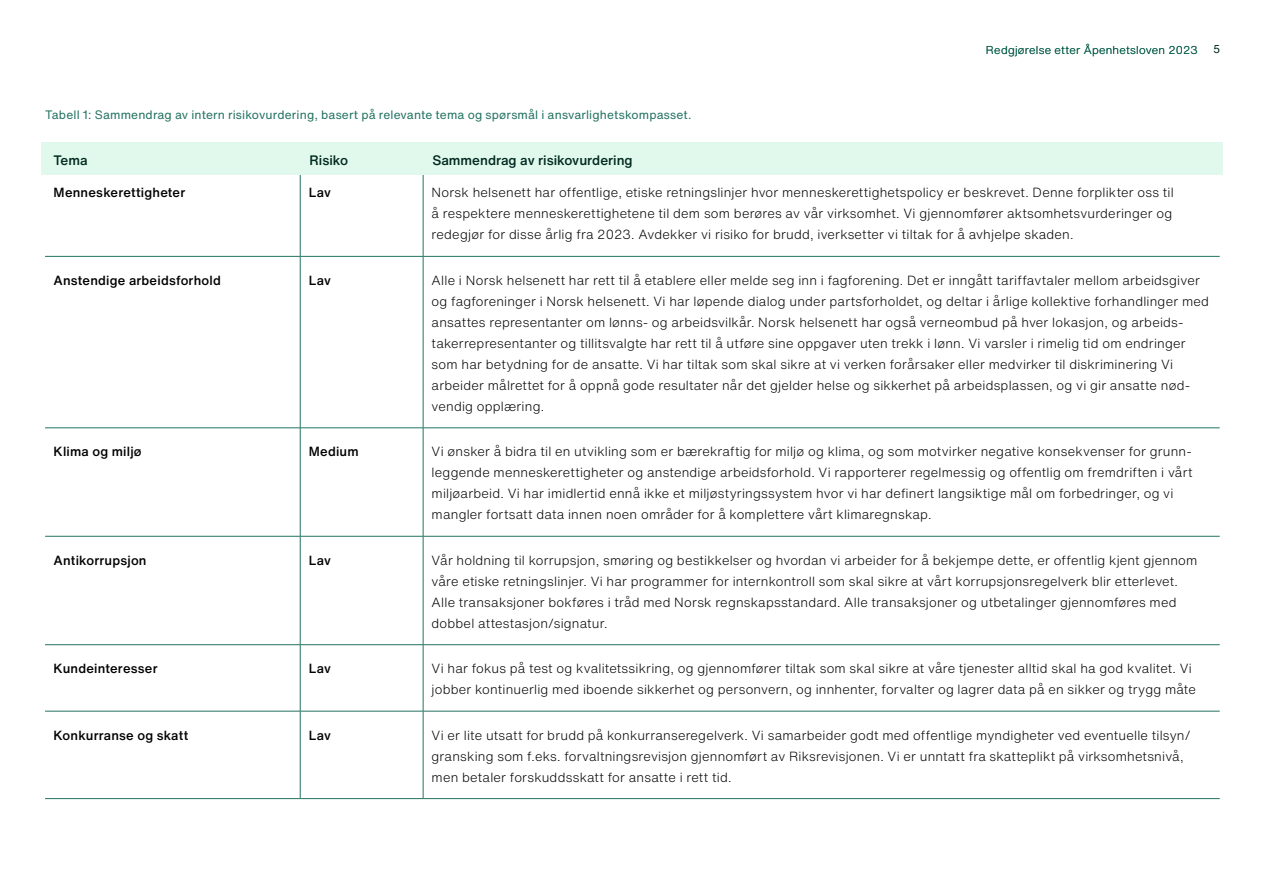
<style>
.page{position:relative;width:1263px;height:893px;background:#fff}
.page>*{position:absolute;margin:0;border:0;box-sizing:border-box;transform-origin:0 0}
.Tabell_heading_w_sha{font:500 13.5px "Helvetica Now Text";color:#002920}
.Tabell_tekst{font:300 13.05px/21px "Helvetica Now Text";letter-spacing:.015em;color:#000}
.Tabell_tekst_medium{font:500 13.05px "Helvetica Now Text";letter-spacing:.015em;color:#000}
.Tabell_tekst-2{font:500 13.05px "Helvetica Now Text";letter-spacing:.015em;color:#000}
.Figur_heading{font:12px "Helvetica Now Text";letter-spacing:.015em;color:#247360}
.t1{font:300 11.25px "Helvetica Now Text";letter-spacing:.02em;color:#015945}
.t2{font:11.25px "Helvetica Now Text";color:#002920}
</style>
<div class="page">
<hr style="left:300px;top:169px;width:1px;height:87px;background:#247360">
<hr style="left:423px;top:169px;width:1px;height:87px;background:#247360">
<hr style="left:45px;top:256px;width:255px;height:1px;background:#247360">
<hr style="left:300px;top:256px;width:123px;height:1px;background:#247360">
<hr style="left:300px;top:257px;width:1px;height:171px;background:#247360">
<hr style="left:423px;top:256px;width:797px;height:1px;background:#247360">
<hr style="left:423px;top:257px;width:1px;height:171px;background:#247360">
<hr style="left:45px;top:428px;width:255px;height:1px;background:#247360">
<hr style="left:300px;top:428px;width:123px;height:1px;background:#247360">
<hr style="left:300px;top:428px;width:1px;height:108px;background:#247360">
<hr style="left:423px;top:428px;width:797px;height:1px;background:#247360">
<hr style="left:423px;top:428px;width:1px;height:108px;background:#247360">
<hr style="left:45px;top:536px;width:255px;height:1px;background:#247360">
<hr style="left:300px;top:536px;width:123px;height:1px;background:#247360">
<hr style="left:300px;top:536px;width:1px;height:108px;background:#247360">
<hr style="left:423px;top:536px;width:797px;height:1px;background:#247360">
<hr style="left:423px;top:536px;width:1px;height:108px;background:#247360">
<hr style="left:45px;top:644px;width:255px;height:1px;background:#247360">
<hr style="left:300px;top:644px;width:123px;height:1px;background:#247360">
<hr style="left:300px;top:645px;width:1px;height:66px;background:#247360">
<hr style="left:423px;top:644px;width:797px;height:1px;background:#247360">
<hr style="left:423px;top:645px;width:1px;height:66px;background:#247360">
<hr style="left:45px;top:711px;width:255px;height:1px;background:#247360">
<hr style="left:300px;top:711px;width:123px;height:1px;background:#247360">
<hr style="left:300px;top:711px;width:1px;height:87px;background:#247360">
<hr style="left:423px;top:711px;width:797px;height:1px;background:#247360">
<hr style="left:423px;top:711px;width:1px;height:87px;background:#247360">
<hr style="left:45px;top:798px;width:255px;height:1px;background:#247360">
<hr style="left:300px;top:798px;width:123px;height:1px;background:#247360">
<hr style="left:423px;top:798px;width:797px;height:1px;background:#247360">
<div style="left:41px;top:143px;width:263px;height:32px;background:#e1f9ec"></div>
<div style="left:297px;top:143px;width:130px;height:32px;background:#e1f9ec"></div>
<div style="left:420px;top:143px;width:803px;height:32px;background:#e1f9ec"></div>
<p class="Figur_heading" style="left:45px;top:107px;width:648px">Tabell 1: Sammendrag av intern risikovurdering, basert på relevante tema og spørsmål i ansvarlighetskompasset.</p>
<p class="t1" style="left:986px;top:42px;width:213px">Redgjørelse etter Åpenhetsloven 2023</p>
<p class="t2" style="left:1213px;top:42px;width:9px">5</p>
<p class="Tabell_heading_w_sha" style="left:54px;top:151px;width:36px">Tema</p>
<p class="Tabell_heading_w_sha" style="left:309px;top:151px;width:40px">Risiko</p>
<p class="Tabell_heading_w_sha" style="left:432px;top:151px;width:202px">Sammendrag av risikovurdering</p>
<p class="Tabell_tekst-2" style="left:54px;top:184px;width:133px">Menneskerettigheter</p>
<p class="Tabell_tekst_medium" style="left:309px;top:184px;width:24px">Lav</p>
<p class="Tabell_tekst" style="left:432px;top:182px;width:744px;text-align:justify">Norsk helsenett har offentlige, etiske retningslinjer hvor menneskerettighetspolicy er beskrevet. Denne forplikter oss til å respektere menneskerettighetene til dem som berøres av vår virksomhet. Vi gjennomfører aktsomhetsvurderinger og redegjør for disse årlig fra 2023. Avdekker vi risiko for brudd, iverksetter vi tiltak for å avhjelpe skaden.</p>
<p class="Tabell_tekst_medium" style="left:54px;top:271px;width:169px">Anstendige arbeidsforhold</p>
<p class="Tabell_tekst_medium" style="left:309px;top:271px;width:24px">Lav</p>
<p class="Tabell_tekst" style="left:432px;top:270px;width:779px">Alle i Norsk helsenett har rett til å etablere eller melde seg inn i fagforening. Det er inngått tariffavtaler mellom arbeidsgiver og fagforeninger i Norsk helsenett. Vi har løpende dialog under partsforholdet, og deltar i årlige kollektive forhandlinger med ansattes representanter om lønns- og arbeidsvilkår. Norsk helsenett har også verneombud på hver lokasjon, og arbeids&shy;takerrepresentanter og tillitsvalgte har rett til å utføre sine oppgaver uten trekk i lønn. Vi varsler i rimelig tid om endringer som har betydning for de ansatte. Vi har tiltak som skal sikre at vi verken forårsaker eller medvirker til diskriminering Vi arbeider målrettet for å oppnå gode resultater når det gjelder helse og sikkerhet på arbeidsplassen, og vi gir ansatte nød&shy;vendig opplæring.</p>
<p class="Tabell_tekst_medium" style="left:54px;top:443px;width:90px">Klima og miljø</p>
<p class="Tabell_tekst_medium" style="left:309px;top:443px;width:51px">Medium</p>
<p class="Tabell_tekst" style="left:432px;top:441px;width:762px">Vi ønsker å bidra til en utvikling som er bærekraftig for miljø og klima, og som motvirker negative konsekvenser for grunn&shy;leggende menneskerettigheter og anstendige arbeidsforhold. Vi rapporterer regelmessig og offentlig om fremdriften i vårt miljøarbeid. Vi har imidlertid ennå ikke et miljøstyringssystem hvor vi har definert langsiktige mål om forbedringer, og vi mangler fortsatt data innen noen områder for å komplettere vårt klimaregnskap.</p>
<p class="Tabell_tekst_medium" style="left:54px;top:551px;width:95px">Antikorrupsjon</p>
<p class="Tabell_tekst_medium" style="left:309px;top:551px;width:24px">Lav</p>
<p class="Tabell_tekst" style="left:432px;top:549px;width:767px">Vår holdning til korrupsjon, smøring og bestikkelser og hvordan vi arbeider for å bekjempe dette, er offentlig kjent gjennom våre etiske retningslinjer. Vi har programmer for internkontroll som skal sikre at vårt korrupsjonsregelverk blir etterlevet.<br>Alle transaksjoner bokføres i tråd med Norsk regnskapsstandard. Alle transaksjoner og utbetalinger gjennomføres med dobbel attestasjon/signatur.</p>
<p class="Tabell_tekst_medium" style="left:54px;top:660px;width:106px">Kundeinteresser</p>
<p class="Tabell_tekst_medium" style="left:309px;top:660px;width:24px">Lav</p>
<p class="Tabell_tekst" style="left:432px;top:658px;width:766px">Vi har fokus på test og kvalitetssikring, og gjennomfører tiltak som skal sikre at våre tjenester alltid skal ha god kvalitet. Vi jobber kontinuerlig med iboende sikkerhet og personvern, og innhenter, forvalter og lagrer data på en sikker og trygg måte</p>
<p class="Tabell_tekst_medium" style="left:54px;top:726px;width:136px">Konkurranse og skatt</p>
<p class="Tabell_tekst_medium" style="left:309px;top:726px;width:24px">Lav</p>
<p class="Tabell_tekst" style="left:432px;top:724px;width:761px">Vi er lite utsatt for brudd på konkurranseregelverk. Vi samarbeider godt med offentlige myndigheter ved eventuelle tilsyn/ gransking som f.eks. forvaltningsrevisjon gjennomført av Riksrevisjonen. Vi er unntatt fra skatteplikt på virksomhetsnivå, men betaler forskuddsskatt for ansatte i rett tid.</p>
</div>
